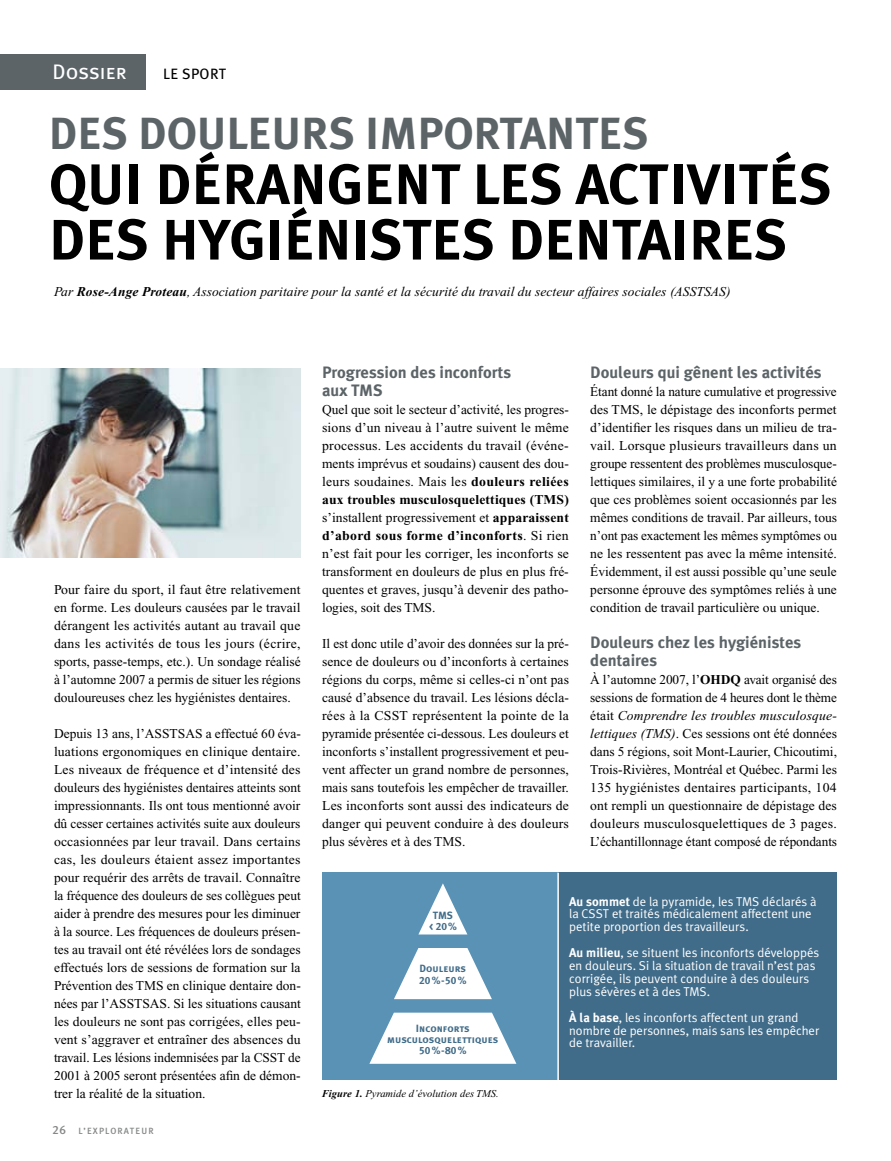
<style>
.page{position:relative;width:891px;height:1161px;background:#fff}
.page>*{position:absolute;margin:0;border:0;box-sizing:border-box;transform-origin:0 0}
.t1{font:700 57px/55.5px "Meta Plus";color:#000}
.t2{font:700 45px "Meta Plus";color:#5c6468}
.t3{font:21px "Meta Plus Book Caps";color:#fff}
.t4{font:700 16.5px/18px "Meta Plus";color:#5c6468}
.t5{font:15px "Meta Plus Book Caps";letter-spacing:.02em;color:#000}
.t6{font:13.5px/18px "Times New Roman";color:#000;text-align:justify}
.t7{font:italic 13.5px "Times New Roman";letter-spacing:.005em;color:#000}
.t8{font:12.75px/12.8px "Meta Plus Normal";color:#fff}
.t9{font:10.5px/11.2px "Meta Plus Bold Caps";color:#416c89;text-align:center}
.t10{font:italic 10.5px "Times New Roman";letter-spacing:.005em;color:#000}
.t11{font:9px "Meta Plus Medium Caps";letter-spacing:.12em;color:#868787}
.s1{font-weight:700}
.s2{font-size:12px}
.s3{font-style:italic}
.s4{font-family:"Meta Plus";font-weight:700}
</style>
<div class="page">
<img style="left:0;top:369px;width:301px;height:189px">
<div style="left:322px;top:873px;width:515px;height:207px;background:#5992b5"></div>
<div style="left:558px;top:873px;width:279px;height:207px;background:#416c89"></div>
<hr style="left:557px;top:873px;width:2px;height:207px;background:#fff">
<svg style="left:418px;top:883px;width:49px;height:52px"></svg>
<svg style="left:369px;top:1013px;width:147px;height:51px"></svg>
<svg style="left:394px;top:948px;width:98px;height:51px"></svg>
<div style="left:0;top:54px;width:145px;height:35px;background:#5c6468"></div>
<h3 class="t3" style="left:52px;top:60px;width:76px">Dossier</h3>
<p class="t5" style="left:163px;top:65px;width:65px">LE SPORT</p>
<h2 class="t2" style="left:49px;top:107px;width:118px">DES DOU</h2>
<h2 class="t2" style="left:226px;top:107px;width:166px">LEURS IMPO</h2>
<h2 class="t2" style="left:474px;top:107px;width:174px">RTANTES</h2>
<h1 class="t1" style="left:49px;top:156px;width:749px">QUI DÉ RANGENT LES ACTIVITÉS<br>DES HYGIÉNISTES DENTAI RES</h1>
<p class="t7" style="left:54px;top:284px;width:678px">Par <span class="s1">Rose-Ange Proteau</span>, Association paritaire pour la santé et la sécurité du travail du secteur affaires sociales (ASSTSAS)</p>
<p class="t6" style="left:54px;top:581px;width:248px">Pour faire du sport, il faut être relativement en forme. Les douleurs causées par le travail dérangent les activités autant au travail que dans les activités de tous les jours (écrire, sports, passe-temps, etc.). Un sondage réalisé à l’automne 2007 a permis de situer les régions douloureuses chez les hygiénistes dentaires.</p>
<p class="t6" style="left:54px;top:725px;width:248px">Depuis 13 ans, l’ASSTSAS a effectué 60 éva&shy;luations ergonomiques en clinique dentaire.<br>Les niveaux de fréquence et d’intensité des douleurs des hygiénistes dentaires atteints sont impressionnants. Ils ont tous mentionné avoir dû cesser certaines activités suite aux douleurs occasionnées par leur travail. Dans certains cas, les douleurs étaient assez importantes pour requérir des arrêts de travail. Connaître la fréquence des douleurs de ses collègues peut aider à prendre des mesures pour les diminuer à la source. Les fréquences de douleurs présen&shy;tes au travail ont été révélées lors de sondages effectués lors de sessions de formation sur la Prévention des TMS en clinique dentaire don&shy;nées par l’ASSTSAS. Si les situations causant les douleurs ne sont pas corrigées, elles peu&shy;vent s’aggraver et entraîner des absences du travail. Les lésions indemnisées par la CSST de 2001 à 2005 seront présentées afin de démon&shy;trer la réalité de la situation.</p>
<p class="t11" style="left:53px;top:1126px;width:103px"><span class="s2">26</span> L’EXPLORATEUR</p>
<p class="t4" style="left:322px;top:363px;width:191px">Progression des inconforts aux TMS</p>
<p class="t6" style="left:322px;top:401px;width:248px">Quel que soit le secteur d’activité, les progres&shy;sions d’un niveau à l’autre suivent le même processus. Les accidents du travail (événe&shy;ments imprévus et soudains) causent des dou&shy;leurs soudaines. Mais les <span class="s1">douleurs reliées aux troubles musculosquelettiques (TMS) </span>s’installent progressivement et <span class="s1">apparaissent d’abord sous forme d’inconforts</span>. Si rien n’est fait pour les corriger, les inconforts se transforment en douleurs de plus en plus fré&shy;quentes et graves, jusqu’à devenir des patho&shy;logies, soit des TMS.</p>
<p class="t6" style="left:322px;top:635px;width:248px">Il est donc utile d’avoir des données sur la pré&shy;sence de douleurs ou d’inconforts à certaines régions du corps, même si celles-ci n’ont pas causé d’absence du travail. Les lésions décla&shy;rées à la CSST représentent la pointe de la pyramide présentée ci-dessous. Les douleurs et inconforts s’installent progressivement et peu&shy;vent affecter un grand nombre de personnes, mais sans toutefois les empêcher de travailler.<br>Les inconforts sont aussi des indicateurs de danger qui peuvent conduire à des douleurs plus sévères et à des TMS.</p>
<p class="t4" style="left:590px;top:363px;width:233px">Douleurs qui gênent les activités</p>
<p class="t6" style="left:590px;top:383px;width:248px">Étant donné la nature cumulative et progressive des TMS, le dépistage des inconforts permet d’identifier les risques dans un milieu de tra&shy;vail. Lorsque plusieurs travailleurs dans un groupe ressentent des problèmes musculosque&shy;lettiques similaires, il y a une forte probabilité que ces problèmes soient occasionnés par les mêmes conditions de travail. Par ailleurs, tous n’ont pas exactement les mêmes symptômes ou ne les ressentent pas avec la même intensité.<br>Évidemment, il est aussi possible qu’une seule personne éprouve des symptômes reliés à une condition de travail particulière ou unique.</p>
<p class="t4" style="left:590px;top:633px;width:212px">Douleurs chez les hygiénistes dentaires</p>
<p class="t6" style="left:590px;top:671px;width:248px">À l’automne 2007, l’<span class="s1">OHDQ</span> avait organisé des sessions de formation de 4 heures dont le thème était <span class="s3">Comprendre les troubles musculosque&shy;lettiques (TMS)</span>. Ces sessions ont été données dans 5 régions, soit Mont-Laurier, Chicoutimi, Trois-Rivières, Montréal et Québec. Parmi les 135 hygiénistes dentaires participants, 104 ont rempli un questionnaire de dépistage des douleurs musculosquelettiques de 3 pages.<br>L’échantillonnage étant composé de répondants</p>
<p class="t9" style="left:429px;top:909px;width:30px">TMS<br>&lt; 20%</p>
<p class="t9" style="left:419px;top:963px;width:49px;text-align:left">Douleurs<br>20%-50%</p>
<p class="t9" style="left:387px;top:1022px;width:113px">Inconforts musculosquelettiques<br>50%-80%</p>
<p class="t10" style="left:322px;top:1088px;width:178px"><span class="s1">Figure 1.</span> Pyramide d’évolution des TMS.</p>
<p class="t8" style="left:569px;top:895px;width:249px"><span class="s4">Au sommet</span> de la pyramide, les TMS déclarés à la CSST et traités médicalement affectent une petite proportion des travailleurs.</p>
<p class="t8" style="left:569px;top:946px;width:252px"><span class="s4">Au milieu</span>, se situent les inconforts développés en douleurs. Si la situation de travail n’est pas corrigée, ils peuvent conduire à des douleurs plus sévères et à des TMS.</p>
<p class="t8" style="left:569px;top:1011px;width:252px"><span class="s4">À la base</span>, les inconforts affectent un grand nombre de personnes, mais sans les empêcher de travailler.</p>
</div>
